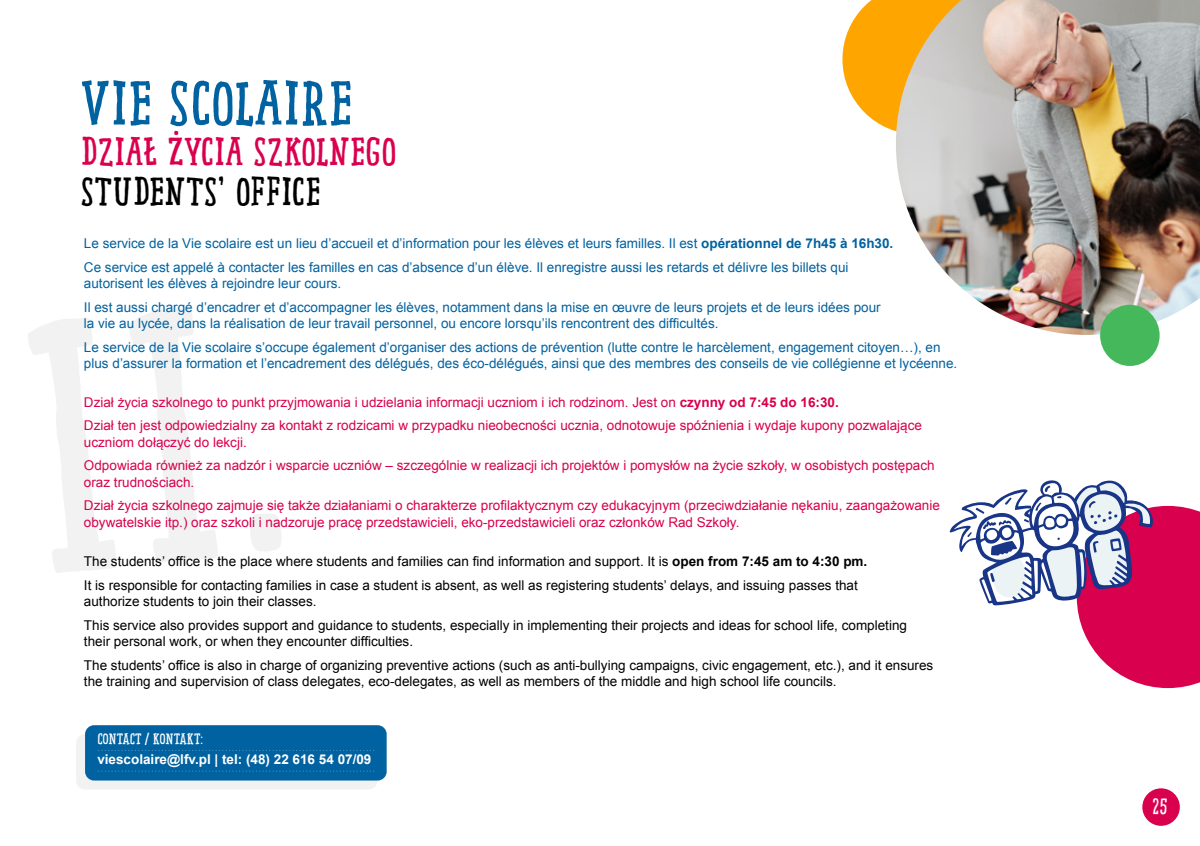
<style>
.page{position:relative;width:1200px;height:846px;background:#fff}
.page>*{position:absolute;margin:0;border:0;box-sizing:border-box;transform-origin:0 0}
.t1{font:61.05px "Pinto W00 NO 02";color:#0062a0}
.t2{font:38.7px "Pinto W00 NO 02";color:#d9004d}
.t3{font:38.7px "Pinto W00 NO 02";color:#000}
.t4{font:22.2px "Pinto W00 NO 02";color:#fff}
.t5{font:15px "Pinto W00 NO 02";letter-spacing:-.02em;color:#fff}
.t6{font:13.5px/23.7px "Arial";color:#0062a0}
.t7{font:13.5px/23.7px "Arial";color:#000}
.t8{font:13.5px/23.7px "Arial";color:#d9004d}
.t9{font:700 13.5px "Arial";color:#fff}
.s1{font-weight:700}
</style>
<div class="page">
<div style="left:1142px;top:788px;width:38px;height:38px;background:#d9004d;border-radius:50%"></div>
<svg style="left:949px;top:480px;width:251px;height:208px"></svg>
<svg style="left:842px;top:0;width:54px;height:132px"></svg>
<img style="left:896px;top:0;width:304px;height:335px">
<div style="left:1100px;top:305px;width:60px;height:61px;background:#44b85b;border-radius:50%"></div>
<svg style="left:76px;top:734px;width:302px;height:55px;fill:#f2f2f2"></svg>
<div style="left:85px;top:725px;width:302px;height:55px;background:#0062a0;border-radius:9px"></div>
<svg style="left:98px;top:750px;width:276px;height:1px"></svg>
<svg style="left:98px;top:770px;width:276px;height:2px"></svg>
<h1 class="t1" style="left:81px;top:67px;width:274px">VIE SCOLAIRE</h1>
<h2 class="t2" style="left:81px;top:128px;width:318px">DZIAŁ ŻYCIA SZKOLNEGO</h2>
<h2 class="t3" style="left:81px;top:169px;width:242px">STUDENTS’ OFFICE</h2>
<p class="t6" style="left:84px;top:231px;width:811px">Le service de la Vie scolaire est un lieu d’accueil et d’information pour les élèves et leurs familles. Il est <span class="s1">opérationnel de 7h45 à 16h30.<br></span>Ce service est appelé à contacter les familles en cas d’absence d’un élève. Il enregistre aussi les retards et délivre les billets qui</p>
<p class="t6" style="left:84px;top:271px;width:798px">autorisent les élèves à rejoindre leur cours.<br>Il est aussi chargé d’encadrer et d’accompagner les élèves, notamment dans la mise en œuvre de leurs projets et de leurs idées pour</p>
<p class="t6" style="left:84px;top:311px;width:858px">la vie au lycée, dans la réalisation de leur travail personnel, ou encore lorsqu’ils rencontrent des difficultés.<br>Le service de la Vie scolaire s’occupe également d’organiser des actions de prévention (lutte contre le harcèlement, engagement citoyen…), en</p>
<p class="t6" style="left:84px;top:351px;width:875px">plus d’assurer la formation et l’encadrement des délégués, des éco-délégués, ainsi que des membres des conseils de vie collégienne et lycéenne.</p>
<p class="t8" style="left:84px;top:390px;width:840px">Dział życia szkolnego to punkt przyjmowania i udzielania informacji uczniom i ich rodzinom. Jest on <span class="s1">czynny od 7:45 do 16:30.<br></span>Dział ten jest odpowiedzialny za kontakt z rodzicami w przypadku nieobecności ucznia, odnotowuje spóźnienia i wydaje kupony pozwalające</p>
<p class="t8" style="left:84px;top:430px;width:852px">uczniom dołączyć do lekcji.<br>Odpowiada również za nadzór i wsparcie uczniów – szczególnie w realizacji ich projektów i pomysłów na życie szkoły, w osobistych postępach</p>
<p class="t8" style="left:84px;top:470px;width:858px">oraz trudnościach.<br>Dział życia szkolnego zajmuje się także działaniami o charakterze profilaktycznym czy edukacyjnym (przeciwdziałanie nękaniu, zaangażowanie</p>
<p class="t8" style="left:84px;top:510px;width:657px">obywatelskie itp.) oraz szkoli i nadzoruje pracę przedstawicieli, eko-przedstawicieli oraz członków Rad Szkoły.</p>
<p class="t7" style="left:84px;top:550px;width:785px">The students’ office is the place where students and families can find information and support. It is <span class="s1">open from 7:45 am to 4:30 pm.<br></span>It is responsible for contacting families in case a student is absent, as well as registering students’ delays, and issuing passes that</p>
<p class="t7" style="left:84px;top:590px;width:825px">authorize students to join their classes.<br>This service also provides support and guidance to students, especially in implementing their projects and ideas for school life, completing</p>
<p class="t7" style="left:84px;top:630px;width:851px">their personal work, or when they encounter difficulties.<br>The students’ office is also in charge of organizing preventive actions (such as anti-bullying campaigns, civic engagement, etc.), and it ensures</p>
<p class="t7" style="left:84px;top:670px;width:754px">the training and supervision of class delegates, eco-delegates, as well as members of the middle and high school life councils.</p>
<p class="t5" style="left:97px;top:730px;width:107px">CONTACT / KONTAKT:</p>
<p class="t9" style="left:97px;top:750px;width:276px">viescolaire@lfv.pl | tel: (48) 22 616 54 07/09</p>
<h3 class="t4" style="left:1153px;top:793px;width:17px">25</h3>
</div>
